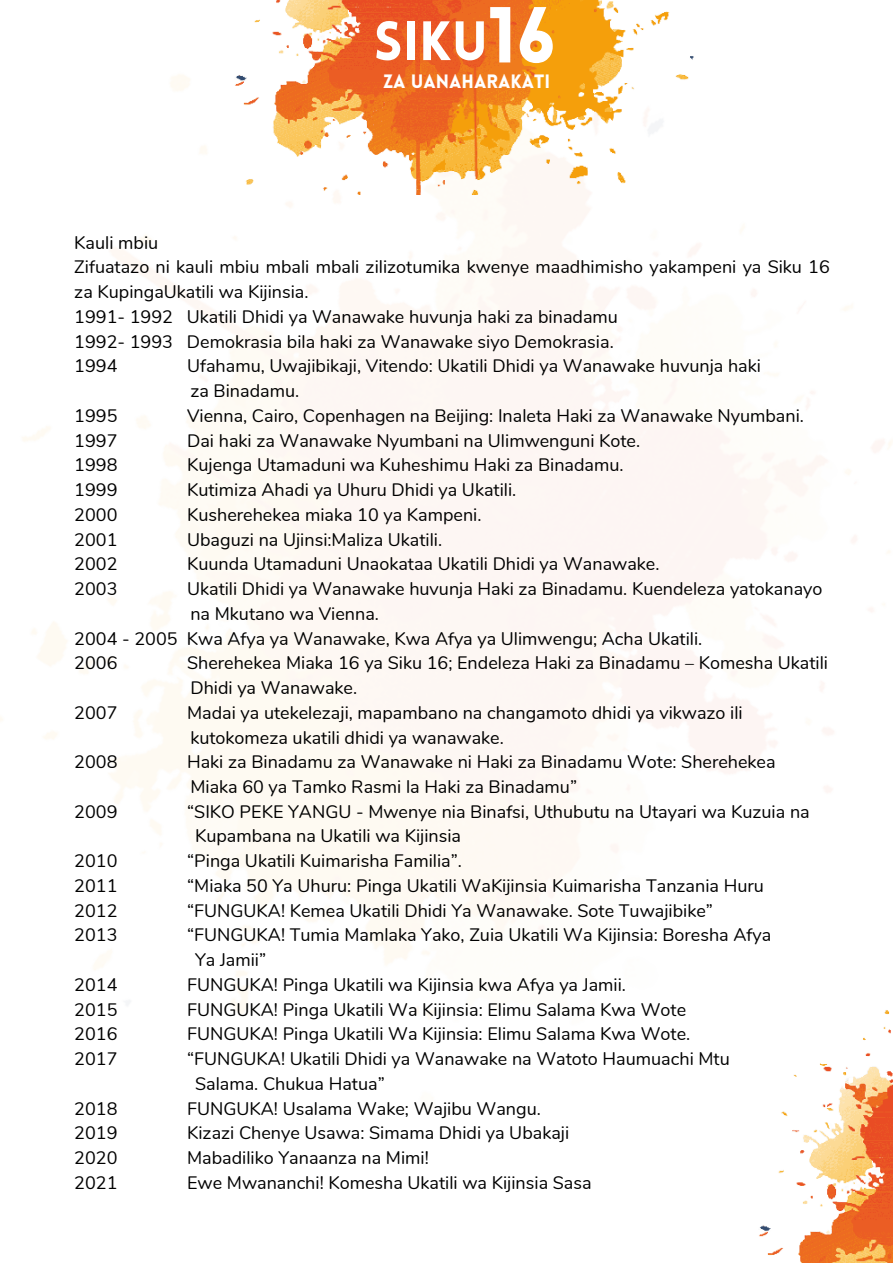
<style>
.page{position:relative;width:893px;height:1264px;background:#fff}
.page>*{position:absolute;margin:0;border:0;box-sizing:border-box;transform-origin:0 0}
.t1{font:900 54.15px "Lovelo";color:#fff}
.t2{font:900 18.9px "Lovelo";color:#fff}
.t3{font:18px/24.8px "Nunito";color:#000}
.s1{font-size:77.55px}
</style>
<div class="page">
<img style="left:0;top:75px;width:892px;height:944px">
<img style="left:235px;top:0;width:463px;height:194px">
<img style="left:758px;top:1001px;width:134px;height:261px">
<h1 class="t1" style="left:374px;top:19px;width:184px">SI<sub>S</sub>K<sub>IKU</sub>U<span class="s1">16</span></h1>
<p class="t2" style="left:383px;top:74px;width:169px">ZA UANAHARAKATI</p>
<p class="t3" style="left:74px;top:230px;width:757px">Kauli mbiu<br>Zifuatazo ni kauli mbiu mbali mbali zilizotumika kwenye maadhimisho yakampeni ya Siku 16 za KupingaUkatili wa Kijinsia.<br>1991- 1992 Ukatili Dhidi ya Wanawake huvunja haki za binadamu<br>1992- 1993 Demokrasia bila haki za Wanawake siyo Demokrasia.<br>1994</p>
<p class="t3" style="left:187px;top:354px;width:575px">Ufahamu, Uwajibikaji, Vitendo: Ukatili Dhidi ya Wanawake huvunja haki za Binadamu.</p>
<p class="t3" style="left:74px;top:403px;width:45px">1995</p>
<p class="t3" style="left:187px;top:403px;width:618px">Vienna, Cairo, Copenhagen na Beijing: Inaleta Haki za Wanawake Nyumbani.</p>
<p class="t3" style="left:74px;top:428px;width:45px">1997</p>
<p class="t3" style="left:187px;top:428px;width:454px">Dai haki za Wanawake Nyumbani na Ulimwenguni Kote.</p>
<p class="t3" style="left:74px;top:453px;width:45px">1998</p>
<p class="t3" style="left:187px;top:453px;width:438px">Kujenga Utamaduni wa Kuheshimu Haki za Binadamu.</p>
<p class="t3" style="left:74px;top:478px;width:45px">1999</p>
<p class="t3" style="left:187px;top:478px;width:330px">Kutimiza Ahadi ya Uhuru Dhidi ya Ukatili.</p>
<p class="t3" style="left:74px;top:502px;width:45px">2000</p>
<p class="t3" style="left:187px;top:502px;width:296px">Kusherehekea miaka 10 ya Kampeni.</p>
<p class="t3" style="left:74px;top:527px;width:45px">2001</p>
<p class="t3" style="left:187px;top:527px;width:256px">Ubaguzi na Ujinsi:Maliza Ukatili.</p>
<p class="t3" style="left:74px;top:552px;width:45px">2002</p>
<p class="t3" style="left:187px;top:552px;width:474px">Kuunda Utamaduni Unaokataa Ukatili Dhidi ya Wanawake.</p>
<p class="t3" style="left:74px;top:576px;width:45px">2003</p>
<p class="t3" style="left:187px;top:576px;width:636px">Ukatili Dhidi ya Wanawake huvunja Haki za Binadamu. Kuendeleza yatokanayo</p>
<p class="t3" style="left:190px;top:601px;width:190px">na Mkutano wa Vienna.</p>
<p class="t3" style="left:74px;top:626px;width:629px">2004 - 2005 Kwa Afya ya Wanawake, Kwa Afya ya Ulimwengu; Acha Ukatili.</p>
<p class="t3" style="left:74px;top:651px;width:45px">2006</p>
<p class="t3" style="left:187px;top:651px;width:642px">Sherehekea Miaka 16 ya Siku 16; Endeleza Haki za Binadamu – Komesha Ukatili<br>Dhidi ya Wanawake.</p>
<p class="t3" style="left:74px;top:700px;width:45px">2007</p>
<p class="t3" style="left:187px;top:700px;width:557px">Madai ya utekelezaji, mapambano na changamoto dhidi ya vikwazo ili kutokomeza ukatili dhidi ya wanawake.</p>
<p class="t3" style="left:74px;top:750px;width:45px">2008</p>
<p class="t3" style="left:187px;top:750px;width:590px">Haki za Binadamu za Wanawake ni Haki za Binadamu Wote: Sherehekea<br>Miaka 60 ya Tamko Rasmi la Haki za Binadamu”</p>
<p class="t3" style="left:74px;top:799px;width:45px">2009</p>
<p class="t3" style="left:195px;top:799px;width:616px;text-indent:-8px">“SIKO PEKE YANGU - Mwenye nia Binafsi, Uthubutu na Utayari wa Kuzuia na<br>Kupambana na Ukatili wa Kijinsia</p>
<p class="t3" style="left:74px;top:849px;width:45px">2010</p>
<p class="t3" style="left:187px;top:849px;width:276px">“Pinga Ukatili Kuimarisha Familia”.</p>
<p class="t3" style="left:74px;top:873px;width:45px">2011</p>
<p class="t3" style="left:187px;top:873px;width:578px">“Miaka 50 Ya Uhuru: Pinga Ukatili WaKijinsia Kuimarisha Tanzania Huru</p>
<p class="t3" style="left:74px;top:898px;width:45px">2012</p>
<p class="t3" style="left:187px;top:898px;width:527px">“FUNGUKA! Kemea Ukatili Dhidi Ya Wanawake. Sote Tuwajibike”</p>
<p class="t3" style="left:74px;top:923px;width:45px">2013</p>
<p class="t3" style="left:195px;top:923px;width:577px;text-indent:-8px">“FUNGUKA! Tumia Mamlaka Yako, Zuia Ukatili Wa Kijinsia: Boresha Afya<br>Ya Jamii”</p>
<p class="t3" style="left:74px;top:972px;width:45px">2014</p>
<p class="t3" style="left:187px;top:972px;width:440px">FUNGUKA! Pinga Ukatili wa Kijinsia kwa Afya ya Jamii.</p>
<p class="t3" style="left:74px;top:997px;width:45px">2015</p>
<p class="t3" style="left:187px;top:997px;width:500px">FUNGUKA! Pinga Ukatili Wa Kijinsia: Elimu Salama Kwa Wote</p>
<p class="t3" style="left:74px;top:1022px;width:45px">2016</p>
<p class="t3" style="left:187px;top:1022px;width:504px">FUNGUKA! Pinga Ukatili Wa Kijinsia: Elimu Salama Kwa Wote.</p>
<p class="t3" style="left:74px;top:1046px;width:45px">2017</p>
<p class="t3" style="left:195px;top:1046px;width:536px;text-indent:-8px">“FUNGUKA! Ukatili Dhidi ya Wanawake na Watoto Haumuachi Mtu<br>Salama. Chukua Hatua”</p>
<p class="t3" style="left:74px;top:1096px;width:45px">2018</p>
<p class="t3" style="left:187px;top:1096px;width:355px">FUNGUKA! Usalama Wake; Wajibu Wangu.</p>
<p class="t3" style="left:74px;top:1121px;width:45px">2019</p>
<p class="t3" style="left:187px;top:1121px;width:383px">Kizazi Chenye Usawa: Simama Dhidi ya Ubakaji</p>
<p class="t3" style="left:74px;top:1145px;width:45px">2020</p>
<p class="t3" style="left:187px;top:1145px;width:243px">Mabadiliko Yanaanza na Mimi!</p>
<p class="t3" style="left:74px;top:1170px;width:45px">2021</p>
<p class="t3" style="left:187px;top:1170px;width:406px">Ewe Mwananchi! Komesha Ukatili wa Kijinsia Sasa</p>
</div>
